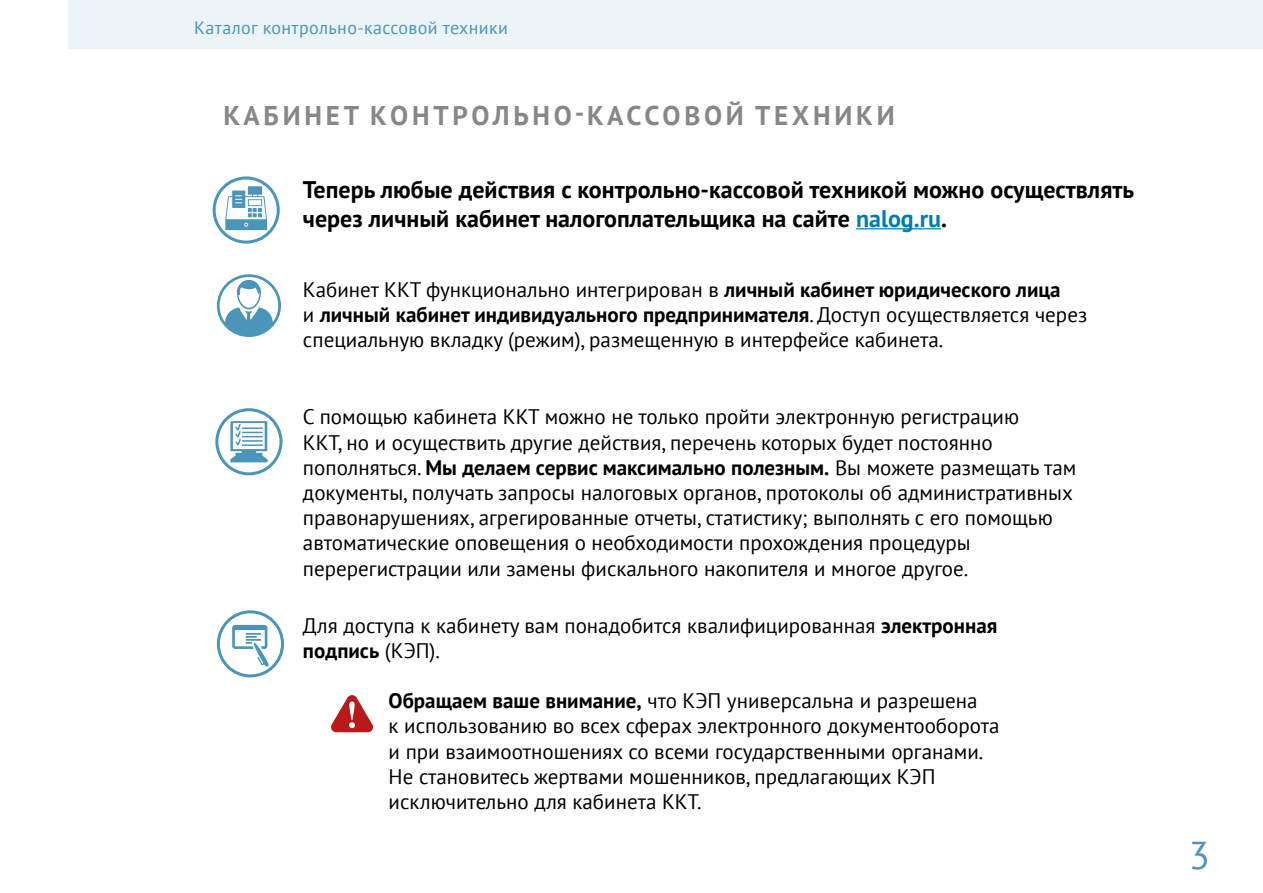
<style>
.page{position:relative;width:1263px;height:893px;background:#fff}
.page>*{position:absolute;margin:0;border:0;box-sizing:border-box;transform-origin:0 0}
.t1{font:38.7px "PT Sans";color:#4b95b8}
.t2{font:700 27px "PT Sans";letter-spacing:.14em;color:#878787}
.t3{font:700 24px/28.8px "PT Sans";color:#000}
.t4{font:21px/25.2px "PT Sans";color:#000}
.t5{font:18px "PT Sans";letter-spacing:.02em;color:#4b95b8}
.s1{color:#007db0}
.s2{font-weight:700}
</style>
<div class="page">
<div style="left:68px;top:0;width:1195px;height:49px;background:#edf4f8"></div>
<hr style="left:856px;top:228px;width:85px;height:1px;background:#007db0">
<svg style="left:217px;top:274px;width:64px;height:63px"></svg>
<div style="left:232px;top:191px;width:13px;height:17px;background:#4b95b8"></div>
<div style="left:248px;top:186px;width:14px;height:9px;background:#4b95b8"></div>
<svg style="left:225px;top:194px;width:42px;height:36px"></svg>
<div style="left:213px;top:176px;width:67px;height:68px;border:3px solid #4b95b8;border-radius:50%"></div>
<div style="left:215px;top:408px;width:67px;height:67px;border:3px solid #4b95b8;border-radius:50%"></div>
<svg style="left:230px;top:421px;width:38px;height:41px"></svg>
<div style="left:217px;top:610px;width:67px;height:67px;border:3px solid #4b95b8;border-radius:50%"></div>
<svg style="left:232px;top:625px;width:37px;height:42px"></svg>
<svg style="left:331px;top:695px;width:42px;height:37px"></svg>
<p class="t5" style="left:194px;top:17px;width:315px">Каталог контрольно-кассовой техники</p>
<p class="t2" style="left:223px;top:97px;width:673px">КАБИНЕТ КОНТРОЛЬНО-КАССОВОЙ ТЕХНИКИ</p>
<p class="t3" style="left:303px;top:175px;width:833px">Теперь любые действия с контрольно-кассовой техникой можно осуществлять через личный кабинет налогоплательщика на сайте <span class="s1">nalog.ru</span>.</p>
<p class="t4" style="left:303px;top:276px;width:786px">Кабинет ККТ функционально интегрирован в <span class="s2">личный кабинет юридического лица<br></span>и <span class="s2">личный кабинет индивидуального предпринимателя</span>. Доступ осуществляется через специальную вкладку (режим), размещенную в интерфейсе кабинета.</p>
<p class="t4" style="left:303px;top:404px;width:775px">С помощью кабинета ККТ можно не только пройти электронную регистрацию<br>ККТ, но и осуществить другие действия, перечень которых будет постоянно пополняться. <span class="s2">Мы делаем сервис максимально полезным.</span> Вы можете размещать там документы, получать запросы налоговых органов, протоколы об административных правонарушениях, агрегированные отчеты, статистику; выполнять с его помощью автоматические оповещения о необходимости прохождения процедуры перерегистрации или замены фискального накопителя и многое другое.</p>
<p class="t4" style="left:303px;top:612px;width:696px">Для доступа к кабинету вам понадобится квалифицированная <span class="s2">электронная подпись</span> (КЭП).</p>
<p class="t4" style="left:389px;top:688px;width:612px"><span class="s2">Обращаем ваше внимание,</span> что КЭП универсальна и разрешена<br>к использованию во всех сферах электронного документооборота и при взаимоотношениях со всеми государственными органами.<br>Не становитесь жертвами мошенников, предлагающих КЭП исключительно для кабинета ККТ.</p>
<h1 class="t1" style="left:1189px;top:831px;width:23px">3</h1>
</div>
